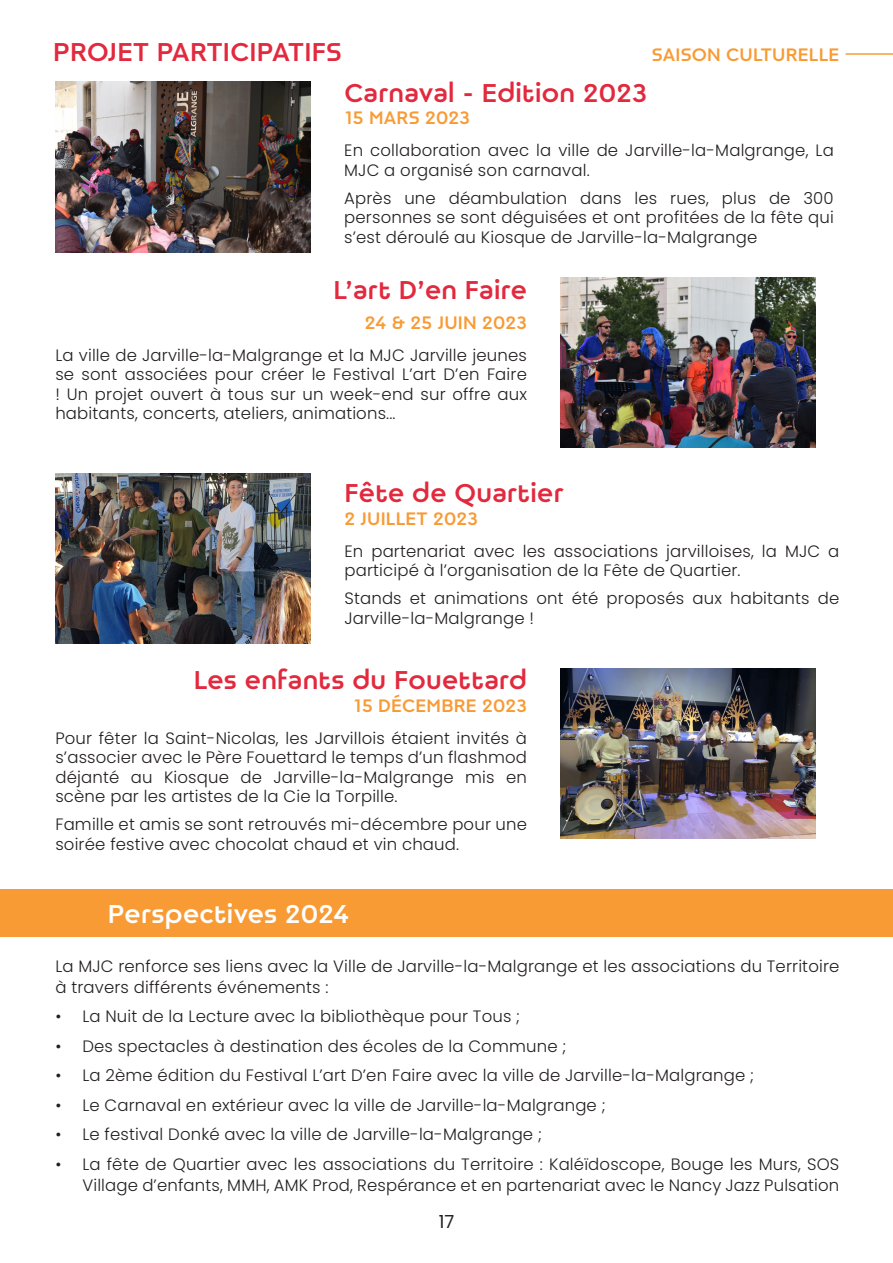
<style>
.page{position:relative;width:893px;height:1263px;background:#fff}
.page>*{position:absolute;margin:0;border:0;box-sizing:border-box;transform-origin:0 0}
.t1{font:30px "Nineteenth";letter-spacing:.01em;color:#e2293e}
.t2{font:30px "Nineteenth";letter-spacing:.01em;color:#fff}
.t3{font:21px "Nineteenth";letter-spacing:.01em;color:#f89b35}
.t4{font:18px "Poppins";color:#231f20}
.t5{font:300 16.5px/19.5px "Poppins";letter-spacing:.01em;color:#231f20}
</style>
<div class="page">
<hr style="left:846px;top:53px;width:47px;height:2px;background:#f89b35">
<img style="left:55px;top:473px;width:255px;height:170px">
<img style="left:560px;top:669px;width:255px;height:170px">
<img style="left:55px;top:82px;width:255px;height:170px">
<img style="left:560px;top:278px;width:255px;height:170px">
<div style="left:0;top:889px;width:893px;height:47px;background:#f89b35"></div>
<p class="t1" style="left:53px;top:35px;width:290px">PROJET PARTICIPATIFS</p>
<p class="t3" style="left:652px;top:43px;width:189px">SAISON CULTURELLE</p>
<p class="t1" style="left:344px;top:75px;width:304px">Carnaval - Edition 2023</p>
<p class="t3" style="left:344px;top:106px;width:127px">15 MARS 2023</p>
<p class="t5" style="left:344px;top:141px;width:491px">En collaboration avec la ville de Jarville-la-Malgrange, La<br>MJC a organisé son carnaval.</p>
<p class="t5" style="left:344px;top:188px;width:491px;text-align:justify">Après une déambulation dans les rues, plus de 300 personnes se sont déguisées et ont profitées de la fête qui s’est déroulé au Kiosque de Jarville-la-Malgrange</p>
<p class="t1" style="left:333px;top:272px;width:195px">L’art D’en Faire</p>
<p class="t3" style="left:365px;top:310px;width:164px">24 &amp; 25 JUIN 2023</p>
<p class="t5" style="left:55px;top:345px;width:473px;text-align:justify">La ville de Jarville-la-Malgrange et la MJC Jarville jeunes se sont associées pour créer le Festival L’art D’en Faire ! Un projet ouvert à tous sur un week-end sur offre aux habitants, concerts, ateliers, animations...</p>
<p class="t1" style="left:344px;top:475px;width:221px">Fête de Quartier</p>
<p class="t3" style="left:344px;top:506px;width:135px">2 JUILLET 2023</p>
<p class="t5" style="left:344px;top:541px;width:496px">En partenariat avec les associations jarvilloises, la MJC a participé à l’organisation de la Fête de Quartier.</p>
<p class="t5" style="left:344px;top:589px;width:496px">Stands et animations ont été proposés aux habitants de<br>Jarville-la-Malgrange !</p>
<p class="t1" style="left:194px;top:663px;width:335px">Les enfants du Fouettard</p>
<p class="t3" style="left:354px;top:693px;width:175px">15 DÉCEMBRE 2023</p>
<p class="t5" style="left:55px;top:728px;width:473px;text-align:justify">Pour fêter la Saint-Nicolas, les Jarvillois étaient invités à s’associer avec le Père Fouettard le temps d’un flashmod déjanté au Kiosque de Jarville-la-Malgrange mis en scène par les artistes de la Cie la Torpille.</p>
<p class="t5" style="left:55px;top:815px;width:473px">Famille et amis se sont retrouvés mi-décembre pour une soirée festive avec chocolat chaud et vin chaud.</p>
<p class="t2" style="left:108px;top:896px;width:243px">Perspectives 2024</p>
<p class="t5" style="left:55px;top:955px;width:785px;line-height:21px">La MJC renforce ses liens avec la Ville de Jarville-la-Malgrange et les associations du Territoire à travers différents événements :</p>
<p class="t5" style="left:55px;top:1006px;width:466px">• La Nuit de la Lecture avec la bibliothèque pour Tous ;</p>
<p class="t5" style="left:55px;top:1036px;width:512px">• Des spectacles à destination des écoles de la Commune ;</p>
<p class="t5" style="left:55px;top:1065px;width:700px">• La 2ème édition du Festival L’art D’en Faire avec la ville de Jarville-la-Malgrange ;</p>
<p class="t5" style="left:55px;top:1095px;width:552px">• Le Carnaval en extérieur avec la ville de Jarville-la-Malgrange ;</p>
<p class="t5" style="left:55px;top:1124px;width:488px">• Le festival Donké avec la ville de Jarville-la-Malgrange ;</p>
<p class="t5" style="left:55px;top:1153px;width:785px;line-height:21px;text-align:right">• La fête de Quartier avec les associations du Territoire : Kaléïdoscope, Bouge les Murs, SOS<br>Village d’enfants, MMH, AMK Prod, Respérance et en partenariat avec le Nancy Jazz Pulsation</p>
<p class="t4" style="left:439px;top:1211px;width:17px">17</p>
</div>
